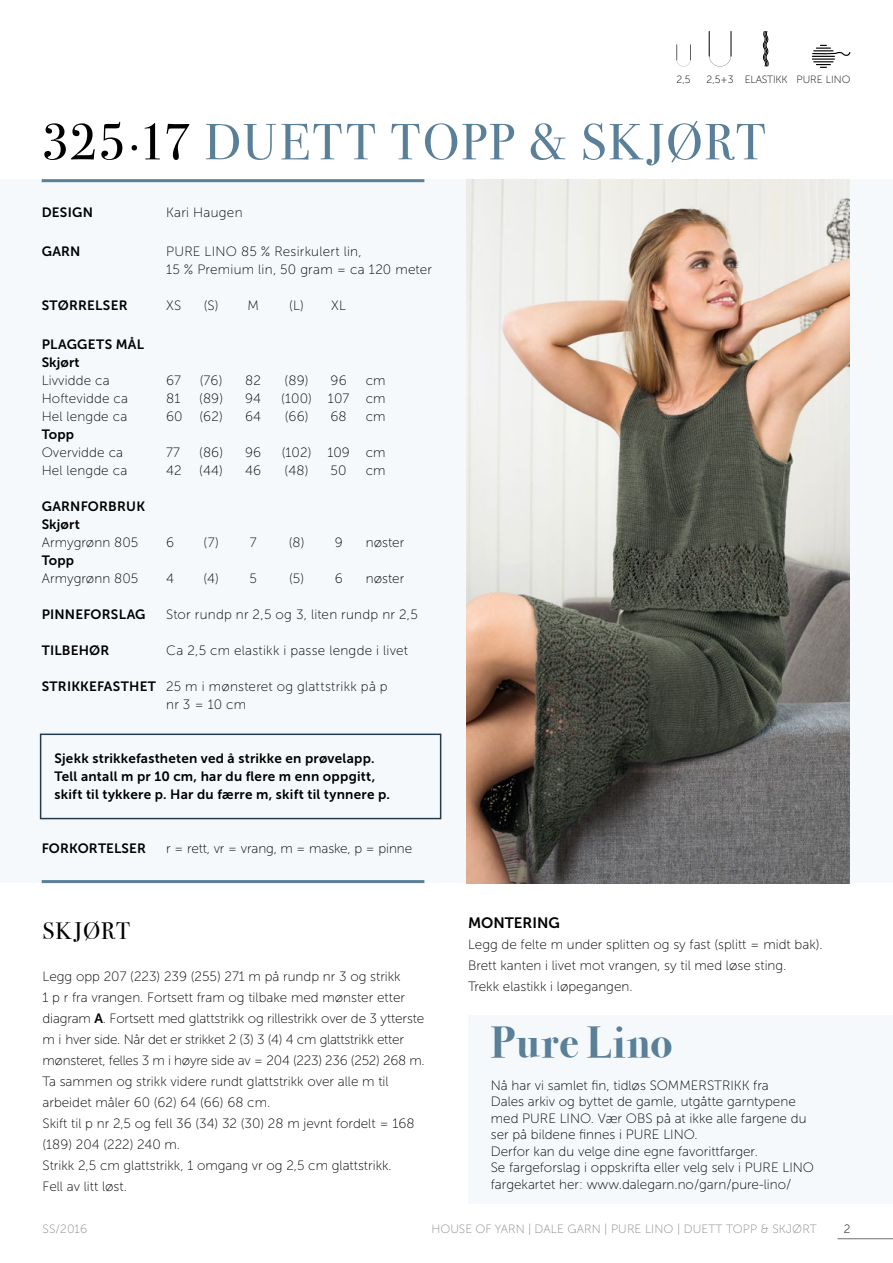
<style>
.page{position:relative;width:893px;height:1263px;background:#fff}
.page>*{position:absolute;margin:0;border:0;box-sizing:border-box;transform-origin:0 0}
.t1{font:51px "Bodoni Svty Two ITCTT";letter-spacing:.035em;color:#5a7f98}
.INNHOLD_-_Midtstilt{font:700 43.5px "Bodoni Svty Two ITCTT";letter-spacing:.025em;color:#5a7f98}
.t2{font:24px "Bodoni Svty Two ITCTT";letter-spacing:.04em;color:#000}
.t3{font:15px "Museo Sans 700";color:#000}
.INNHOLD_-_Midtstilt-2{font:13.5px/18px "Museo Sans 100";color:#000}
.t4{font:13.5px "Museo Sans 700";letter-spacing:.015em;color:#000}
.INNHOLD_-_Midtstilt-3{font:13.5px/21px "Museo Sans 100";letter-spacing:-.02em;color:#000}
.INNHOLD_-_Midtstilt-4{font:13.5px/18px "Museo Sans 100";letter-spacing:.02em;color:#000}
.t5{font:12px "Museo Sans 100";letter-spacing:.01em;color:#868786}
.t6{font:12px "Museo Sans 100";color:#000}
.t7{font:10.5px "Museo Sans 100";letter-spacing:-.02em;color:#000}
.t8{font:10.5px "Museo Sans 100";color:#000}
.s1{color:#000}
.s2{font-family:"Museo Sans 700"}
</style>
<div class="page">
<hr style="left:838px;top:1238px;width:55px;height:1px;background:#6e6e6e">
<div style="left:0;top:179px;width:892px;height:704px;background:#f6f9fb"></div>
<hr style="left:42px;top:179px;width:382px;height:3px;background:#5a7f98">
<hr style="left:42px;top:880px;width:382px;height:3px;background:#5a7f98">
<div style="left:40px;top:733px;width:401px;height:86px;border:2px solid #243a4d"></div>
<img style="left:467px;top:179px;width:383px;height:704px">
<svg style="left:709px;top:31px;width:22px;height:35px"></svg>
<svg style="left:676px;top:44px;width:15px;height:22px"></svg>
<svg style="left:762px;top:31px;width:7px;height:36px"></svg>
<svg style="left:812px;top:45px;width:38px;height:23px"></svg>
<div style="left:468px;top:1015px;width:425px;height:188px;background:#f6f9fb"></div>
<p class="t7" style="left:676px;top:74px;width:16px">2,5</p>
<p class="t7" style="left:706px;top:74px;width:29px">2,5+3</p>
<p class="t7" style="left:745px;top:74px;width:44px">ELASTIKK</p>
<p class="t8" style="left:796px;top:74px;width:55px">PURE LINO</p>
<p class="t1" style="left:42px;top:100px;width:726px"><span class="s1">325∙17</span> DUETT TOPP &amp; SKJØRT</p>
<p class="t4" style="left:42px;top:205px;width:53px">DESIGN</p>
<p class="INNHOLD_-_Midtstilt-4" style="left:166px;top:203px;width:78px">Kari Haugen</p>
<p class="t4" style="left:42px;top:244px;width:40px">GARN</p>
<p class="INNHOLD_-_Midtstilt-2" style="left:166px;top:242px;width:197px">PURE LINO 85 % Resirkulert lin,</p>
<p class="INNHOLD_-_Midtstilt-4" style="left:166px;top:260px;width:267px">15 % Premium lin, 50 gram = ca 120 meter</p>
<p class="t4" style="left:42px;top:298px;width:87px">STØRRELSER</p>
<p class="INNHOLD_-_Midtstilt-2" style="left:166px;top:296px;width:17px">XS</p>
<p class="INNHOLD_-_Midtstilt-2" style="left:204px;top:296px;width:57px">(S) M</p>
<p class="INNHOLD_-_Midtstilt-2" style="left:289px;top:296px;width:58px">(L) XL</p>
<p class="t4" style="left:42px;top:337px;width:104px">PLAGGETS MÅL</p>
<p class="INNHOLD_-_Midtstilt-2" style="left:42px;top:353px;width:69px"><span class="s2">Skjørt<br></span>Livvidde ca</p>
<p class="INNHOLD_-_Midtstilt-2" style="left:166px;top:371px;width:16px">67</p>
<p class="INNHOLD_-_Midtstilt-2" style="left:200px;top:371px;width:63px">(76) 82</p>
<p class="INNHOLD_-_Midtstilt-2" style="left:285px;top:371px;width:64px">(89) 96</p>
<p class="INNHOLD_-_Midtstilt-2" style="left:366px;top:371px;width:21px">cm</p>
<p class="INNHOLD_-_Midtstilt-2" style="left:42px;top:389px;width:88px">Hoftevidde ca</p>
<p class="INNHOLD_-_Midtstilt-2" style="left:166px;top:389px;width:16px">81</p>
<p class="INNHOLD_-_Midtstilt-2" style="left:199px;top:389px;width:64px">(89) 94</p>
<p class="INNHOLD_-_Midtstilt-2" style="left:281px;top:389px;width:106px">(100) 107 cm</p>
<p class="INNHOLD_-_Midtstilt-2" style="left:42px;top:407px;width:87px">Hel lengde ca</p>
<p class="INNHOLD_-_Midtstilt-2" style="left:166px;top:407px;width:58px">60 (62)</p>
<p class="INNHOLD_-_Midtstilt-2" style="left:245px;top:407px;width:18px">64</p>
<p class="INNHOLD_-_Midtstilt-2" style="left:285px;top:407px;width:64px">(66) 68</p>
<p class="INNHOLD_-_Midtstilt-2" style="left:366px;top:407px;width:21px">cm</p>
<p class="INNHOLD_-_Midtstilt-2" style="left:42px;top:425px;width:83px"><span class="s2">Topp<br></span>Overvidde ca</p>
<p class="INNHOLD_-_Midtstilt-2" style="left:166px;top:443px;width:15px">77</p>
<p class="INNHOLD_-_Midtstilt-2" style="left:199px;top:443px;width:64px">(86) 96</p>
<p class="INNHOLD_-_Midtstilt-2" style="left:282px;top:443px;width:105px">(102) 109 cm</p>
<p class="INNHOLD_-_Midtstilt-2" style="left:42px;top:461px;width:87px">Hel lengde ca</p>
<p class="INNHOLD_-_Midtstilt-2" style="left:166px;top:461px;width:17px">42</p>
<p class="INNHOLD_-_Midtstilt-2" style="left:199px;top:461px;width:63px">(44) 46</p>
<p class="INNHOLD_-_Midtstilt-2" style="left:285px;top:461px;width:63px">(48) 50</p>
<p class="INNHOLD_-_Midtstilt-2" style="left:366px;top:461px;width:21px">cm</p>
<p class="t4" style="left:42px;top:499px;width:105px">GARNFORBRUK</p>
<p class="INNHOLD_-_Midtstilt-2" style="left:42px;top:515px;width:98px"><span class="s2">Skjørt<br></span>Armygrønn 805</p>
<p class="INNHOLD_-_Midtstilt-2" style="left:166px;top:533px;width:9px">6</p>
<p class="INNHOLD_-_Midtstilt-2" style="left:204px;top:533px;width:54px">(7) 7</p>
<p class="INNHOLD_-_Midtstilt-2" style="left:289px;top:533px;width:55px">(8) 9</p>
<p class="INNHOLD_-_Midtstilt-2" style="left:366px;top:533px;width:40px">nøster</p>
<p class="INNHOLD_-_Midtstilt-2" style="left:42px;top:551px;width:98px"><span class="s2">Topp<br></span>Armygrønn 805</p>
<p class="INNHOLD_-_Midtstilt-2" style="left:166px;top:569px;width:9px">4</p>
<p class="INNHOLD_-_Midtstilt-2" style="left:204px;top:569px;width:55px">(4) 5</p>
<p class="INNHOLD_-_Midtstilt-2" style="left:289px;top:569px;width:55px">(5) 6</p>
<p class="INNHOLD_-_Midtstilt-2" style="left:366px;top:569px;width:40px">nøster</p>
<p class="t4" style="left:42px;top:607px;width:105px">PINNEFORSLAG</p>
<p class="INNHOLD_-_Midtstilt-4" style="left:166px;top:605px;width:253px">Stor rundp nr 2,5 og 3, liten rundp nr 2,5</p>
<p class="t4" style="left:42px;top:643px;width:69px">TILBEHØR</p>
<p class="INNHOLD_-_Midtstilt-4" style="left:166px;top:641px;width:243px">Ca 2,5 cm elastikk i passe lengde i livet</p>
<p class="INNHOLD_-_Midtstilt-4" style="left:166px;top:677px;width:223px;text-indent:-124px"><span class="s2">STRIKKEFASTHET</span> 25 m i mønsteret og glattstrikk på p nr 3 = 10 cm</p>
<p class="t4" style="left:54px;top:751px;width:322px">Sjekk strikkefastheten ved å strikke en prøvelapp.</p>
<p class="t4" style="left:54px;top:769px;width:322px">Tell antall m pr 10 cm, har du flere m enn oppgitt,</p>
<p class="t4" style="left:54px;top:787px;width:337px">skift til tykkere p. Har du færre m, skift til tynnere p.</p>
<p class="t4" style="left:42px;top:841px;width:106px">FORKORTELSER</p>
<p class="INNHOLD_-_Midtstilt-2" style="left:166px;top:839px;width:247px">r = rett, vr = vrang, m = maske, p = pinne</p>
<p class="t2" style="left:43px;top:911px;width:89px">SKJØRT</p>
<p class="INNHOLD_-_Midtstilt-2" style="left:43px;top:967px;width:360px">Legg opp 207 (223) 239 (255) 271 m på rundp nr 3 og strikk</p>
<p class="INNHOLD_-_Midtstilt-2" style="left:43px;top:988px;width:364px">1 p r fra vrangen. Fortsett fram og tilbake med mønster etter</p>
<p class="INNHOLD_-_Midtstilt-3" style="left:43px;top:1008px;width:384px">diagram <span class="s2">A</span>. Fortsett med glattstrikk og rillestrikk over de 3 ytterste m i hver side. Når det er strikket 2 (3) 3 (4) 4 cm glattstrikk etter mønsteret, felles 3 m i høyre side av = 204 (223) 236 (252) 268 m.</p>
<p class="INNHOLD_-_Midtstilt-2" style="left:43px;top:1071px;width:348px;line-height:21px">Ta sammen og strikk videre rundt glattstrikk over alle m til arbeidet måler 60 (62) 64 (66) 68 cm.</p>
<p class="INNHOLD_-_Midtstilt-2" style="left:43px;top:1113px;width:374px;line-height:21px">Skift til p nr 2,5 og fell 36 (34) 32 (30) 28 m jevnt fordelt = 168 (189) 204 (222) 240 m.</p>
<p class="INNHOLD_-_Midtstilt-2" style="left:43px;top:1156px;width:351px">Strikk 2,5 cm glattstrikk, 1 omgang vr og 2,5 cm glattstrikk.</p>
<p class="INNHOLD_-_Midtstilt-2" style="left:43px;top:1177px;width:86px">Fell av litt løst.</p>
<p class="t3" style="left:468px;top:914px;width:93px">MONTERING</p>
<p class="INNHOLD_-_Midtstilt-2" style="left:468px;top:935px;width:356px">Legg de felte m under splitten og sy fast (splitt = midt bak).</p>
<p class="INNHOLD_-_Midtstilt-2" style="left:468px;top:956px;width:320px">Brett kanten i livet mot vrangen, sy til med løse sting.</p>
<p class="INNHOLD_-_Midtstilt-2" style="left:468px;top:977px;width:166px">Trekk elastikk i løpegangen.</p>
<p class="INNHOLD_-_Midtstilt" style="left:491px;top:1006px;width:183px">Pure Lino</p>
<p class="INNHOLD_-_Midtstilt-2" style="left:491px;top:1076px;width:280px">Nå har vi samlet fin, tidløs SOMMERSTRIKK fra</p>
<p class="INNHOLD_-_Midtstilt-2" style="left:491px;top:1093px;width:306px">Dales arkiv og byttet de gamle, utgåtte garntypene</p>
<p class="INNHOLD_-_Midtstilt-2" style="left:491px;top:1110px;width:317px;line-height:16.5px">med PURE LINO. Vær OBS på at ikke alle fargene du ser på bildene finnes i PURE LINO.</p>
<p class="INNHOLD_-_Midtstilt-2" style="left:491px;top:1143px;width:325px;line-height:16.5px">Derfor kan du velge dine egne favorittfarger.<br>Se fargeforslag i oppskrifta eller velg selv i PURE LINO fargekartet her: www.dalegarn.no/garn/pure-lino/</p>
<p class="t5" style="left:43px;top:1222px;width:46px">SS/2016</p>
<p class="t5" style="left:431px;top:1222px;width:387px">HOUSE OF YARN | DALE GARN | PURE LINO | DUETT TOPP &amp; SKJØRT</p>
<p class="t6" style="left:844px;top:1222px;width:8px">2</p>
</div>
